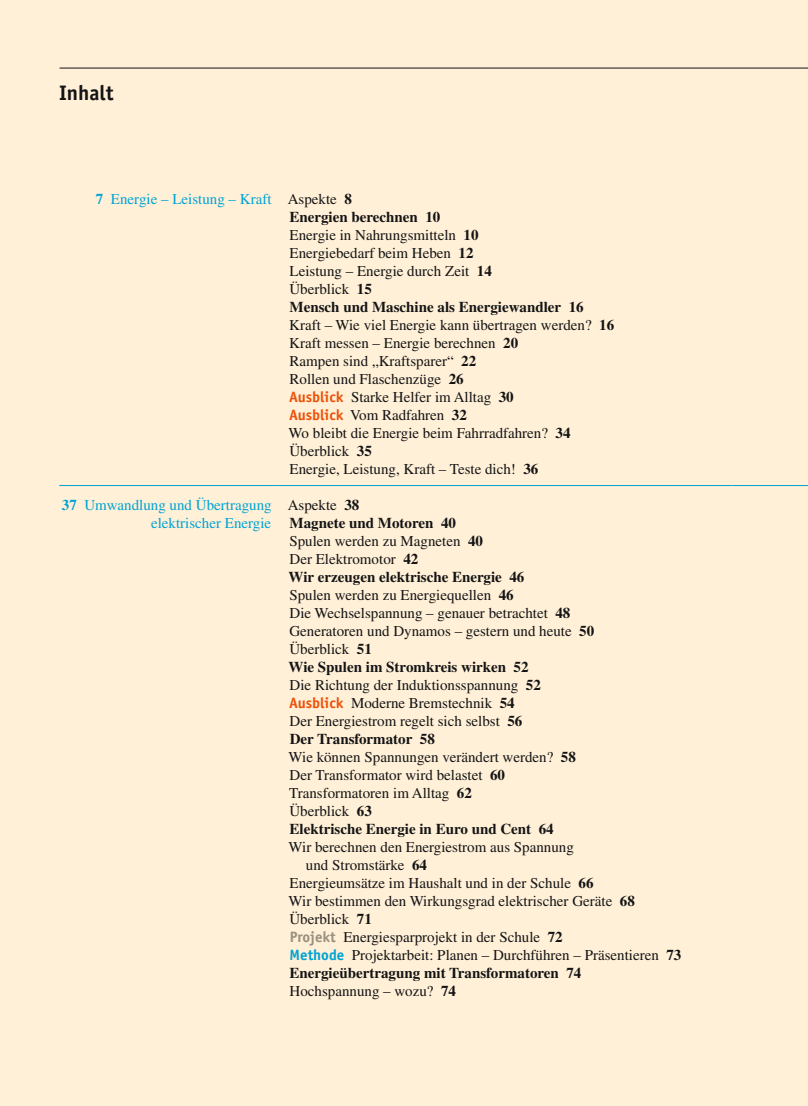
<style>
.page{position:relative;width:808px;height:1106px;background:#fff0d7}
.page>*{position:absolute;margin:0;border:0;box-sizing:border-box;transform-origin:0 0}
.t1{font:700 21px "Officina Sans Std";color:#141415}
.t2{font:15px/18px "Times LT Std";color:#141415}
.t3{font:15px/18px "Times LT Std";color:#00a3d4;text-align:right}
.t4{font:700 15px "Times LT Std";color:#141415}
.s1{font-weight:700;color:#00a3d4}
.s2{color:#00a3d4}
.s3{font-weight:700}
.s4{font-family:"Officina Sans Std";font-weight:700;color:#ec520b}
.s5{font-family:"Officina Sans Std";font-weight:700;color:#9a907f}
.s6{font-family:"Officina Sans Std";font-weight:700;color:#00a3d4}
</style>
<div class="page">
<hr style="left:59px;top:485px;width:213px;height:1px;background:#00a3d4">
<hr style="left:272px;top:485px;width:459px;height:1px;background:#00a3d4">
<hr style="left:731px;top:485px;width:77px;height:1px;background:#00a3d4">
<hr style="left:60px;top:68px;width:748px;height:1px;background:#141415">
<h1 class="t1" style="left:59px;top:80px;width:56px">Inhalt</h1>
<p class="t2" style="left:289px;top:190px;width:327px;text-indent:-193px"><span class="s1">7</span> <span class="s2">Energie – Leistung – Kraft</span> Aspekte <span class="s3">8<br>Energien berechnen 10<br></span>Energie in Nahrungsmitteln <span class="s3">10<br></span>Energiebedarf beim Heben <span class="s3">12<br></span>Leistung – Energie durch Zeit <span class="s3">14<br></span>Überblick <span class="s3">15<br>Mensch und Maschine als Energiewandler 16<br></span>Kraft – Wie viel Energie kann übertragen werden? <span class="s3">16<br></span>Kraft messen – Energie berechnen <span class="s3">20<br></span>Rampen sind „Kraftsparer“ <span class="s3">22<br></span>Rollen und Flaschenzüge <span class="s3">26<br></span><span class="s4">Ausblick</span> Starke Helfer im Alltag <span class="s3">30<br></span><span class="s4">Ausblick</span> Vom Radfahren <span class="s3">32<br></span>Wo bleibt die Energie beim Fahrradfahren? <span class="s3">34<br></span>Überblick <span class="s3">35<br></span>Energie, Leistung, Kraft – Teste dich! <span class="s3">36</span></p>
<p class="t3" style="left:62px;top:496px;width:211px"><span class="s3">37</span> Umwandlung und Übertragung elektrischer Energie</p>
<p class="t2" style="left:288px;top:496px;width:308px">Aspekte <span class="s3">38<br>Magnete und Motoren 40<br></span>Spulen werden zu Magneten <span class="s3">40<br></span>Der Elektromotor <span class="s3">42<br>Wir erzeugen elektrische Energie 46<br></span>Spulen werden zu Energiequellen <span class="s3">46<br></span>Die Wechselspannung – genauer betrachtet <span class="s3">48<br></span>Generatoren und Dynamos – gestern und heute <span class="s3">50<br></span>Überblick <span class="s3">51<br>Wie Spulen im Stromkreis wirken 52<br></span>Die Richtung der Induktionsspannung <span class="s3">52<br></span><span class="s4">Ausblick</span> Moderne Bremstechnik <span class="s3">54<br></span>Der Energiestrom regelt sich selbst <span class="s3">56<br>Der Transformator 58<br></span>Wie können Spannungen verändert werden? <span class="s3">58<br></span>Der Transformator wird belastet <span class="s3">60<br></span>Transformatoren im Alltag <span class="s3">62<br></span>Überblick <span class="s3">63<br>Elektrische Energie in Euro und Cent 64</span></p>
<p class="t2" style="left:289px;top:838px;width:287px">Wir berechnen den Energiestrom aus Spannung</p>
<p class="t2" style="left:306px;top:856px;width:123px">und Stromstärke <span class="s3">64</span></p>
<p class="t2" style="left:290px;top:874px;width:305px">Energieumsätze im Haushalt und in der Schule <span class="s3">66</span></p>
<p class="t2" style="left:289px;top:892px;width:348px">Wir bestimmen den Wirkungsgrad elektrischer Geräte <span class="s3">68</span></p>
<p class="t2" style="left:289px;top:910px;width:84px">Überblick <span class="s3">71</span></p>
<p class="t2" style="left:290px;top:928px;width:274px"><span class="s5">Projekt</span> Energiesparprojekt in der Schule <span class="s3">72</span></p>
<p class="t2" style="left:290px;top:946px;width:393px"><span class="s6">Methode</span> Projektarbeit: Planen – Durchführen – Präsentieren <span class="s3">73</span></p>
<p class="t4" style="left:290px;top:964px;width:293px">Energieübertragung mit Transformatoren 74</p>
<p class="t2" style="left:290px;top:982px;width:168px">Hochspannung – wozu? <span class="s3">74</span></p>
</div>
